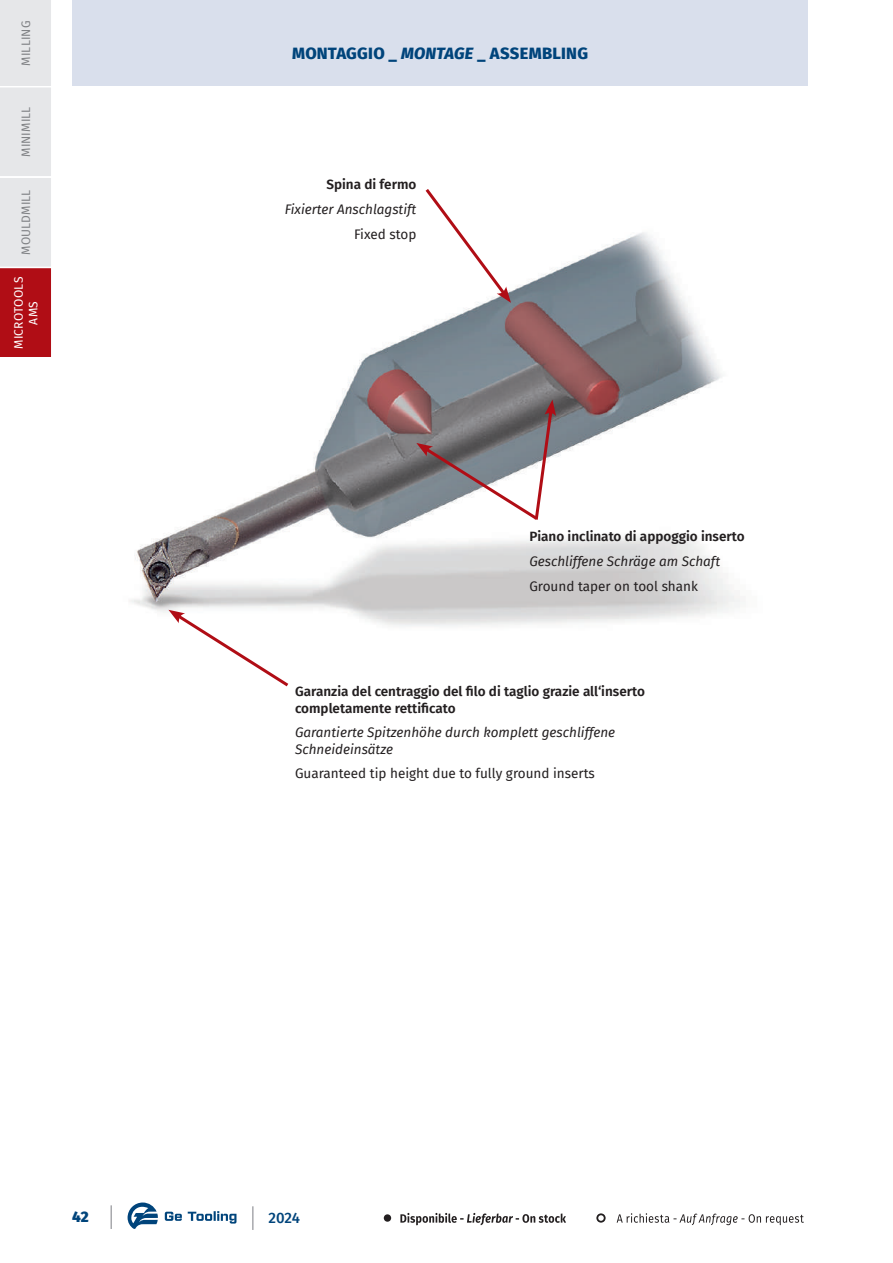
<style>
.page{position:relative;width:893px;height:1263px;background:#fff}
.page>*{position:absolute;margin:0;border:0;box-sizing:border-box;transform-origin:0 0}
.t1{font:800 16.5px "Fira Sans";letter-spacing:.015em;color:#00447b}
.t2{font:500 15px "Fira Sans";color:#00447b}
.t3{font:900 15px "Fira Sans";color:#00447b}
.t4{font:600 13.5px/16.2px "Fira Sans";color:#231f20}
.t5{font:italic 13.5px/16.2px "Fira Sans";color:#231f20}
.t6{font:13.5px "Fira Sans";color:#231f20}
.t7{font:12px "Fira Sans";letter-spacing:.01em;color:#808285}
.t8{font:12px/14.4px "Fira Sans";letter-spacing:.015em;color:#fff;text-align:center}
.s1{font-style:italic}
</style>
<div class="page">
<svg style="left:128px;top:1202px;width:108px;height:27px"></svg>
<hr style="left:110px;top:1205px;width:2px;height:24px;background:#a8a9ad">
<hr style="left:252px;top:1206px;width:2px;height:24px;background:#a8a9ad">
<svg style="left:617px;top:1213px;width:187px;height:12px"></svg>
<svg style="left:596px;top:1213px;width:10px;height:9px"></svg>
<svg style="left:400px;top:1213px;width:166px;height:12px"></svg>
<svg style="left:384px;top:1214px;width:7px;height:8px"></svg>
<div style="left:72px;top:0;width:736px;height:86px;background:#d9dfec"></div>
<img style="left:129px;top:232px;width:611px;height:394px">
<svg style="left:416px;top:400px;width:140px;height:123px"></svg>
<svg style="left:423px;top:189px;width:88px;height:114px"></svg>
<svg style="left:168px;top:610px;width:124px;height:77px"></svg>
<svg style="left:0;top:0;width:51px;height:357px;background:#d8b1b4"></svg>
<p class="t7" style="left:17px;top:66px;width:46px;rotate:-90deg">MILLING</p>
<p class="t7" style="left:17px;top:157px;width:52px;rotate:-90deg">MINIMILL</p>
<p class="t7" style="left:17px;top:255px;width:67px;rotate:-90deg">MOULDMILL</p>
<p class="t8" style="left:11px;top:349px;width:74px;rotate:-90deg">MICROTOOLS<br>AMS</p>
<p class="t1" style="left:292px;top:39px;width:298px">MONTAGGIO _ <span class="s1">MONTAGE</span> _ ASSEMBLING</p>
<p class="t4" style="left:326px;top:175px;width:91px">Spina di fermo</p>
<p class="t5" style="left:285px;top:201px;width:133px">Fixierter Anschlagstift</p>
<p class="t6" style="left:354px;top:224px;width:64px">Fixed stop</p>
<p class="t4" style="left:529px;top:528px;width:217px">Piano inclinato di appoggio inserto</p>
<p class="t5" style="left:529px;top:553px;width:192px">Geschliffene Schräge am Schaft</p>
<p class="t6" style="left:529px;top:576px;width:170px">Ground taper on tool shank</p>
<p class="t4" style="left:295px;top:683px;width:351px">Garanzia del centraggio del filo di taglio grazie all‘inserto completamente rettificato</p>
<p class="t5" style="left:295px;top:724px;width:322px">Garantierte Spitzenhöhe durch komplett geschliffene<br>Schneideinsätze</p>
<p class="t6" style="left:295px;top:763px;width:301px">Guaranteed tip height due to fully ground inserts</p>
<p class="t3" style="left:72px;top:1203px;width:18px">42</p>
<p class="t2" style="left:269px;top:1205px;width:33px">2024</p>
</div>
